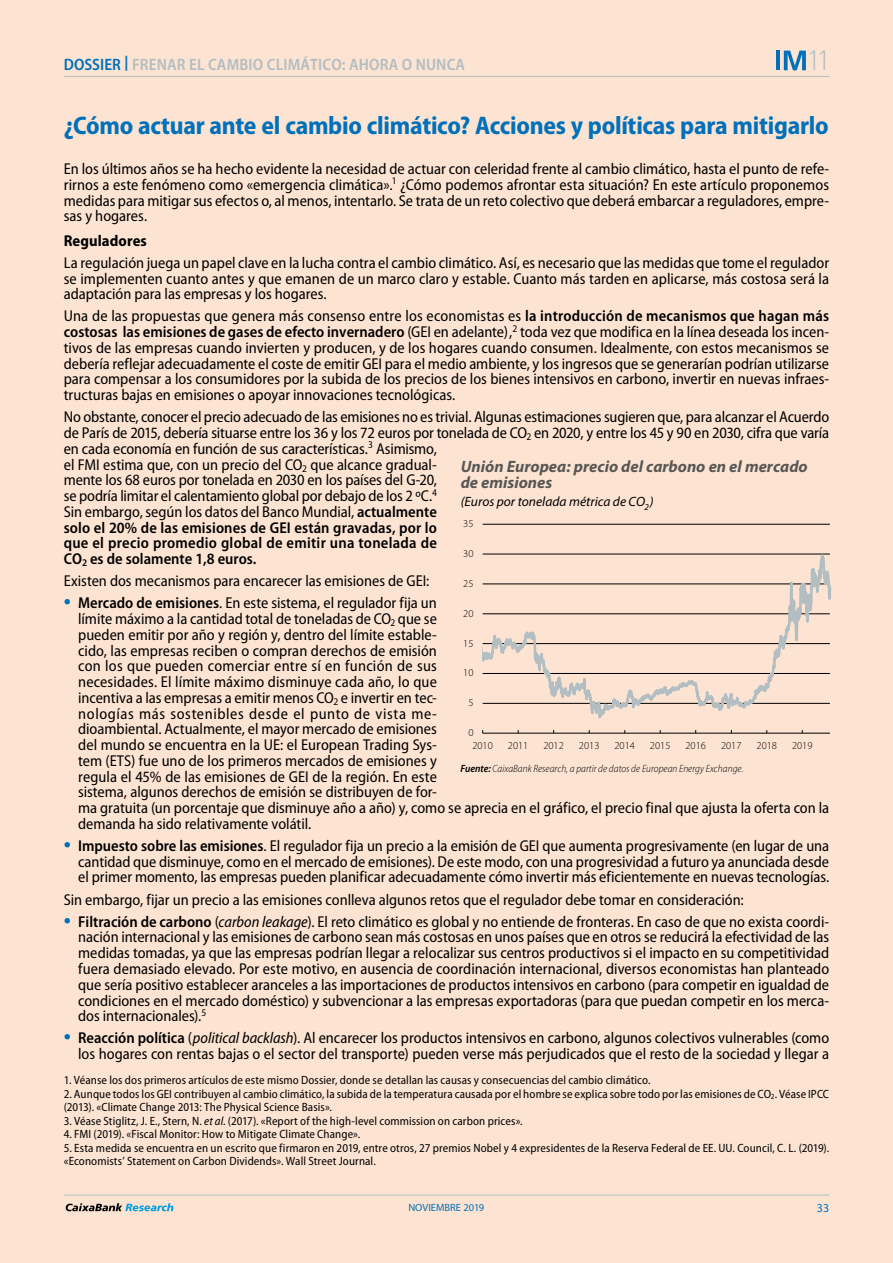
<style>
.page{position:relative;width:893px;height:1263px;background:#fff}
.page>*{position:absolute;margin:0;border:0;box-sizing:border-box;transform-origin:0 0}
.t1{font:300 27.6px "DIN Pro";color:#b2bdc2}
.t2{font:700 semi-condensed 25.5px "Myriad Pro";letter-spacing:-.01em;color:#0070ba}
.t3{font:italic 700 16.5px/16.5px "Myriad Pro";color:#575756}
.t4{font:600 semi-condensed 16.5px "Myriad Pro";letter-spacing:.01em;color:#b2bdc2}
.t5{font:semi-condensed 15.75px/15.8px "Myriad Pro";color:#000;text-align:justify}
.t6{font:700 semi-condensed 15.75px "Myriad Pro";letter-spacing:.005em;color:#000}
.t7{font:italic 13.5px "Myriad Pro";color:#000}
.t8{font:semi-condensed 12px/13.5px "Myriad Pro";letter-spacing:.01em;color:#000}
.t9{font:12px "Myriad Pro";color:#0070ba}
.t10{font:italic 300 semi-condensed 10.5px "Myriad Pro";color:#000}
.t11{font:300 10.5px "Myriad Pro";color:#000}
.t12{font:10.5px "Myriad Pro";color:#0070ba}
.s1{color:#0070ba}
.s2{font-weight:600}
.s3{font-weight:600;font-size:24px;color:#0070ba}
.s4{font-style:italic}
</style>
<div class="page">
<div style="left:1px;top:0;width:892px;height:1263px;background:#fde4d2"></div>
<hr style="left:64px;top:76px;width:765px;height:1px;background:#b2bdc2">
<hr style="left:64px;top:1195px;width:765px;height:1px;background:#b2bdc2">
<svg style="left:66px;top:1203px;width:107px;height:8px"></svg>
<svg style="left:784px;top:51px;width:22px;height:19px"></svg>
<hr style="left:776px;top:51px;width:4px;height:19px;background:#0070ba">
<svg style="left:482px;top:523px;width:349px;height:211px"></svg>
<p class="t4" style="left:64px;top:55px;width:403px"><span class="s1">DOSSIER</span> <sup>|</sup> FRENAR EL CAMBIO CLIMÁTICO: AHORA O NUNCA</p>
<h1 class="t1" style="left:806px;top:39px;width:26px">11</h1>
<h2 class="t2" style="left:64px;top:111px;width:766px">¿Cómo actuar ante el cambio climático? Acciones y políticas para mitigarlo</h2>
<p class="t5" style="left:64px;top:161px;width:767px">En los últimos años se ha hecho evidente la necesidad de actuar con celeridad frente al cambio climático, hasta el punto de refe&shy;rirnos a este fenómeno como «emergencia climática».<sup>1</sup> ¿Cómo podemos afrontar esta situación? En este artículo proponemos medidas para mitigar sus efectos o, al menos, intentarlo. Se trata de un reto colectivo que deberá embarcar a reguladores, empre&shy;sas y hogares.</p>
<p class="t6" style="left:64px;top:232px;width:85px">Reguladores</p>
<p class="t5" style="left:64px;top:255px;width:767px">La regulación juega un papel clave en la lucha contra el cambio climático. Así, es necesario que las medidas que tome el regulador se implementen cuanto antes y que emanen de un marco claro y estable. Cuanto más tarden en aplicarse, más costosa será la adaptación para las empresas y los hogares.</p>
<p class="t5" style="left:64px;top:309px;width:767px">Una de las propuestas que genera más consenso entre los economistas es <span class="s2">la introducción de mecanismos que hagan más costosas las emisiones de gases de efecto invernadero</span> (GEI en adelante),<sup>2</sup> toda vez que modifica en la línea deseada los incen&shy;tivos de las empresas cuando invierten y producen, y de los hogares cuando consumen. Idealmente, con estos mecanismos se debería reflejar adecuadamente el coste de emitir GEI para el medio ambiente, y los ingresos que se generarían podrían utilizarse para compensar a los consumidores por la subida de los precios de los bienes intensivos en carbono, invertir en nuevas infraes&shy;tructuras bajas en emisiones o apoyar innovaciones tecnológicas.</p>
<p class="t5" style="left:64px;top:409px;width:767px;text-align:left">No obstante, conocer el precio adecuado de las emisiones no es trivial. Algunas estimaciones sugieren que, para alcanzar el Acuerdo de París de 2015, debería situarse entre los 36 y los 72 euros por tonelada de CO<sub>2</sub> en 2020, y entre los 45 y 90 en 2030, cifra que varía en cada economía en función de sus características.<sup>3</sup> Asimismo,<br>el FMI estima que, con un precio del CO<sub>2</sub> que alcance gradual-<br>mente los 68 euros por tonelada en 2030 en los países del G-20,<br>se podría limitar el calentamiento global por debajo de los 2 ºC.<sup>4<br></sup>Sin embargo, según los datos del Banco Mundial, <span class="s2">actualmente<br>solo el 20% de las emisiones de GEI están gravadas, por lo<br>que el precio promedio global de emitir una tonelada de<br>CO</span><sub>2</sub> <span class="s2">es de solamente 1,8 euros.</span></p>
<p class="t5" style="left:64px;top:573px;width:367px">Existen dos mecanismos para encarecer las emisiones de GEI:</p>
<p class="t5" style="left:78px;top:595px;width:753px;text-align:left;text-indent:-14px"><span class="s3">•</span> <span class="s2">Mercado de emisiones</span>. En este sistema, el regulador fija un<br>límite máximo a la cantidad total de toneladas de CO<sub>2</sub> que se<br>pueden emitir por año y región y, dentro del límite estable-<br>cido, las empresas reciben o compran derechos de emisión<br>con los que pueden comerciar entre sí en función de sus<br>necesidades. El límite máximo disminuye cada año, lo que<br>incentiva a las empresas a emitir menos CO<sub>2</sub> e invertir en tec-<br>nologías más sostenibles desde el punto de vista me--<br>dioambiental. Actualmente, el mayor mercado de emisiones<br>del mundo se encuentra en la UE: el European Trading Sys-<br>tem (ETS) fue uno de los primeros mercados de emisiones y<br>regula el 45% de las emisiones de GEI de la región. En este<br>sistema, algunos derechos de emisión se distribuyen de for-<br>ma gratuita (un porcentaje que disminuye año a año) y, como se aprecia en el gráfico, el precio final que ajusta la oferta con la demanda ha sido relativamente volátil.</p>
<p class="t5" style="left:78px;top:838px;width:753px;text-indent:-14px"><span class="s3">•</span> <span class="s2">Impuesto sobre las emisiones</span>. El regulador fija un precio a la emisión de GEI que aumenta progresivamente (en lugar de una cantidad que disminuye, como en el mercado de emisiones). De este modo, con una progresividad a futuro ya anunciada desde el primer momento, las empresas pueden planificar adecuadamente cómo invertir más eficientemente en nuevas tecnologías.</p>
<p class="t5" style="left:64px;top:892px;width:681px">Sin embargo, fijar un precio a las emisiones conlleva algunos retos que el regulador debe tomar en consideración:</p>
<p class="t5" style="left:78px;top:914px;width:753px;text-indent:-14px"><span class="s3">•</span> <span class="s2">Filtración de carbono</span> (<span class="s4">carbon leakage</span>). El reto climático es global y no entiende de fronteras. En caso de que no exista coordi&shy;nación internacional y las emisiones de carbono sean más costosas en unos países que en otros se reducirá la efectividad de las medidas tomadas, ya que las empresas podrían llegar a relocalizar sus centros productivos si el impacto en su competitividad fuera demasiado elevado. Por este motivo, en ausencia de coordinación internacional, diversos economistas han planteado que sería positivo establecer aranceles a las importaciones de productos intensivos en carbono (para competir en igualdad de condiciones en el mercado doméstico) y subvencionar a las empresas exportadoras (para que puedan competir en los merca&shy;dos internacionales).<sup>5</sup></p>
<p class="t5" style="left:64px;top:1030px;width:767px;text-align:right"><span class="s3">•</span> <span class="s2">Reacción política</span> (<span class="s4">political backlash</span>). Al encarecer los productos intensivos en carbono, algunos colectivos vulnerables (como los hogares con rentas bajas o el sector del transporte) pueden verse más perjudicados que el resto de la sociedad y llegar a</p>
<p class="t3" style="left:461px;top:458px;width:348px">Unión Europea: precio del carbono en el mercado de emisiones</p>
<p class="t7" style="left:461px;top:494px;width:194px">(Euros por tonelada métrica de CO<sub>2</sub>)</p>
<p class="t11" style="left:463px;top:518px;width:12px">35</p>
<p class="t11" style="left:463px;top:548px;width:12px">30</p>
<p class="t11" style="left:463px;top:578px;width:12px">25</p>
<p class="t11" style="left:463px;top:607px;width:12px">20</p>
<p class="t11" style="left:463px;top:637px;width:12px">15</p>
<p class="t11" style="left:463px;top:667px;width:12px">10</p>
<p class="t11" style="left:468px;top:697px;width:7px">5</p>
<p class="t11" style="left:468px;top:727px;width:7px">0</p>
<p class="t11" style="left:472px;top:739px;width:22px">2010</p>
<p class="t11" style="left:508px;top:739px;width:22px">2011</p>
<p class="t11" style="left:543px;top:739px;width:22px">2012</p>
<p class="t11" style="left:579px;top:739px;width:22px">2013</p>
<p class="t11" style="left:614px;top:739px;width:22px">2014</p>
<p class="t11" style="left:650px;top:739px;width:22px">2015</p>
<p class="t11" style="left:685px;top:739px;width:22px">2016</p>
<p class="t11" style="left:721px;top:739px;width:22px">2017</p>
<p class="t11" style="left:756px;top:739px;width:22px">2018</p>
<p class="t11" style="left:792px;top:739px;width:22px">2019</p>
<p class="t10" style="left:460px;top:763px;width:285px"><span class="s2">Fuente:</span> CaixaBank Research, a partir de datos de European Energy Exchange.</p>
<p class="t8" style="left:64px;top:1074px;width:588px">1. Véanse los dos primeros artículos de este mismo Dossier, donde se detallan las causas y consecuencias del cambio climático.</p>
<p class="t8" style="left:64px;top:1087px;width:767px">2. Aunque todos los GEI contribuyen al cambio climático, la subida de la temperatura causada por el hombre se explica sobre todo por las emisiones de CO<sub>2</sub>. Véase IPCC (2013). «Climate Change 2013: The Physical Science Basis».</p>
<p class="t8" style="left:64px;top:1114px;width:460px">3. Véase Stiglitz, J. E., Stern, N. <span class="s4">et al.</span> (2017). «Report of the high-level commission on carbon prices».</p>
<p class="t8" style="left:64px;top:1128px;width:298px">4. FMI (2019). «Fiscal Monitor: How to Mitigate Climate Change».</p>
<p class="t8" style="left:64px;top:1141px;width:767px">5. Esta medida se encuentra en un escrito que firmaron en 2019, entre otros, 27 premios Nobel y 4 expresidentes de la Reserva Federal de EE. UU. Council, C. L. (2019). «Economists’ Statement on Carbon Dividends». Wall Street Journal.</p>
<p class="t12" style="left:408px;top:1201px;width:77px">NOVIEMBRE 2019</p>
<p class="t9" style="left:817px;top:1201px;width:14px">33</p>
</div>
